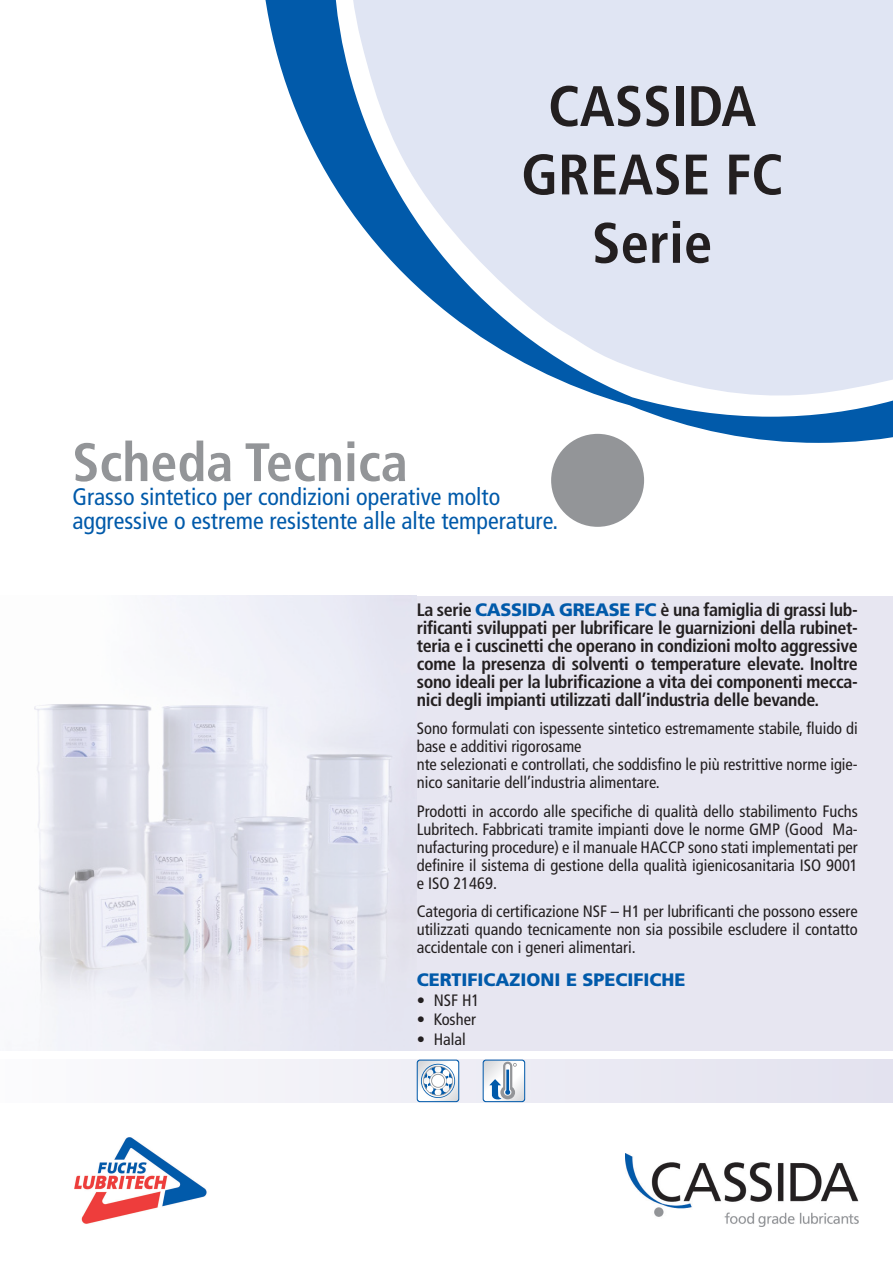
<style>
.page{position:relative;width:893px;height:1263px;background:#fff}
.page>*{position:absolute;margin:0;border:0;box-sizing:border-box;transform-origin:0 0}
.t1{font:700 condensed 57px/68.4px "Frutiger";color:#231f20;text-align:center}
.t2{font:700 condensed 54px "Frutiger";color:#939598}
.t3{font:condensed 24px/24px "Frutiger";color:#015aaa}
.t4{font:700 condensed 18px/18px "Frutiger";letter-spacing:-.02em;color:#231f20;text-align:justify}
.t5{font:900 18px "Frutiger";color:#015aaa}
.t6{font:condensed 16.5px/18px "Frutiger";color:#231f20;text-align:justify}
.s1{font-weight:900;font-stretch:normal;color:#015aaa}
</style>
<div class="page">
<div style="left:0;top:1059px;width:893px;height:43px;background:#efeff6"></div>
<div style="left:551px;top:434px;width:93px;height:93px;background:#939598;border-radius:50%"></div>
<svg style="left:265px;top:0;width:628px;height:443px"></svg>
<svg style="left:345px;top:0;width:548px;height:399px;fill:#e0e5f3"></svg>
<div style="left:0;top:596px;width:893px;height:454px;background:#e7e6f1"></div>
<img style="left:0;top:596px;width:408px;height:454px">
<svg style="left:417px;top:1059px;width:42px;height:43px"></svg>
<svg style="left:483px;top:1059px;width:42px;height:43px"></svg>
<img style="left:625px;top:1153px;width:234px;height:74px">
<img style="left:74px;top:1137px;width:133px;height:87px">
<h1 class="t1" style="left:521px;top:72px;width:263px">CASSIDA<br>GREASE FC<br>Serie</h1>
<h2 class="t2" style="left:72px;top:430px;width:337px">Scheda Tecnica</h2>
<h3 class="t3" style="left:72px;top:485px;width:487px">Grasso sintetico per condizioni operative molto aggressive o estreme resistente alle alte temperature.</h3>
<p class="t4" style="left:417px;top:601px;width:443px">La serie <span class="s1">CASSIDA GREASE FC</span> è una famiglia di grassi lub&shy;rificanti sviluppati per lubrificare le guarnizioni della rubinet&shy;teria e i cuscinetti che operano in condizioni molto aggressive come la presenza di solventi o temperature elevate. Inoltre sono ideali per la lubrificazione a vita dei componenti mecca&shy;nici degli impianti utilizzati dall’industria delle bevande.</p>
<p class="t6" style="left:417px;top:720px;width:443px;text-align:left">Sono formulati con ispessente sintetico estremamente stabile, fluido di base e additivi rigorosame<br>nte selezionati e controllati, che soddisfino le più restrittive norme igie&shy;nico sanitarie dell’industria alimentare.</p>
<p class="t6" style="left:417px;top:802px;width:443px">Prodotti in accordo alle specifiche di qualità dello stabilimento Fuchs Lubritech. Fabbricati tramite impianti dove le norme GMP (Good Ma&shy;nufacturing procedure) e il manuale HACCP sono stati implementati per definire il sistema di gestione della qualità igienicosanitaria ISO 9001 e ISO 21469.</p>
<p class="t6" style="left:417px;top:903px;width:443px">Categoria di certificazione NSF – H1 per lubrificanti che possono essere utilizzati quando tecnicamente non sia possibile escludere il contatto accidentale con i generi alimentari.</p>
<p class="t5" style="left:417px;top:968px;width:270px">CERTIFICAZIONI E SPECIFICHE</p>
<p class="t6" style="left:417px;top:991px;width:64px">• NSF H1</p>
<p class="t6" style="left:417px;top:1011px;width:61px">• Kosher</p>
<p class="t6" style="left:417px;top:1030px;width:51px">• Halal</p>
</div>
